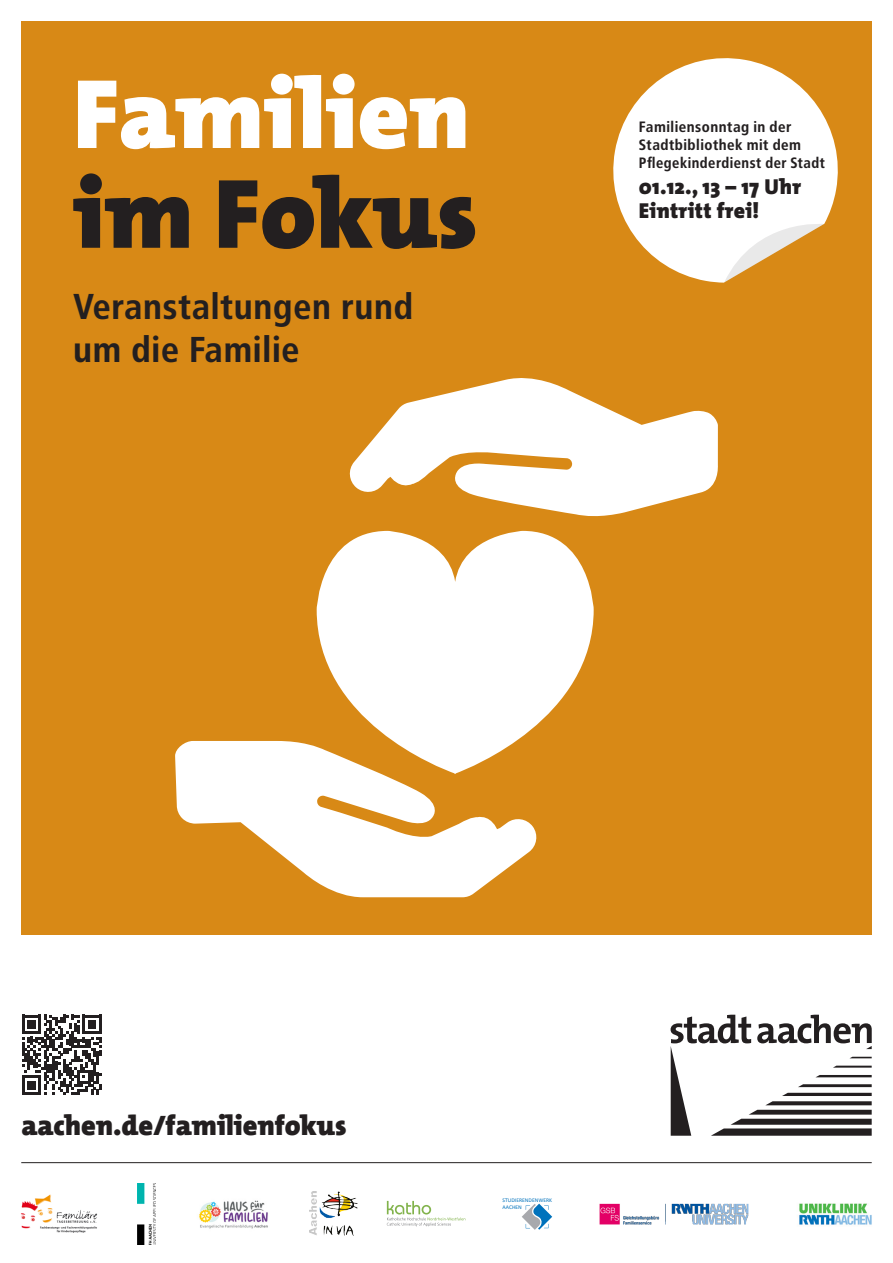
<style>
.page{position:relative;width:893px;height:1263px;background:#fff}
.page>*{position:absolute;margin:0;border:0;box-sizing:border-box;transform-origin:0 0}
.t1{font:900 99.75px "The Mix";color:#fff}
.t2{font:900 99.75px "The Mix";color:#231f20}
.t3{font:700 35.85px/43px "Transit";color:#231f20}
.t4{font:900 28.35px "The Mix 9";color:#231f20}
.t5{font:900 21.75px/24px "The Mix";letter-spacing:.01em;color:#231f20}
.t6{font:700 15px/18px "Transit Pro";letter-spacing:.01em;color:#231f20}
.t7{font:5.7px/6.8px "Calibri";color:#0072bc}
</style>
<div class="page">
<svg style="left:671px;top:1014px;width:201px;height:122px"></svg>
<svg style="left:22px;top:1015px;width:80px;height:80px"></svg>
<div style="left:21px;top:21px;width:851px;height:913px;background:#d88916"></div>
<hr style="left:21px;top:1162px;width:851px;height:1px;background:#231f20">
<svg style="left:613px;top:58px;width:225px;height:225px;fill:#fff"></svg>
<svg style="left:724px;top:217px;width:100px;height:66px"></svg>
<img style="left:138px;top:1183px;width:18px;height:61px">
<img style="left:199px;top:1200px;width:69px;height:29px">
<img style="left:309px;top:1192px;width:48px;height:44px">
<svg style="left:387px;top:1201px;width:78px;height:25px"></svg>
<svg style="left:522px;top:1203px;width:30px;height:27px"></svg>
<img style="left:599px;top:1203px;width:150px;height:22px">
<img style="left:21px;top:1194px;width:76px;height:39px">
<img style="left:799px;top:1203px;width:73px;height:22px">
<svg style="left:175px;top:378px;width:543px;height:519px"></svg>
<h1 class="t1" style="left:73px;top:30px;width:398px">Familien</h1>
<h1 class="t2" style="left:73px;top:129px;width:406px">im Fokus</h1>
<h2 class="t3" style="left:73px;top:285px;width:342px">Veranstaltungen rund um die Familie</h2>
<p class="t6" style="left:639px;top:118px;width:188px">Familiensonntag in der<br>Stadtbibliothek mit dem<br>Pflegekinderdienst der Stadt</p>
<h3 class="t5" style="left:639px;top:175px;width:164px">01.12., 13 – 17 Uhr<br>Eintritt frei!</h3>
<h3 class="t4" style="left:21px;top:1101px;width:327px">aachen.de/familienfokus</h3>
<p class="t7" style="left:503px;top:1197px;width:51px">STUDIERENDENWERK<br>AACHEN</p>
</div>
